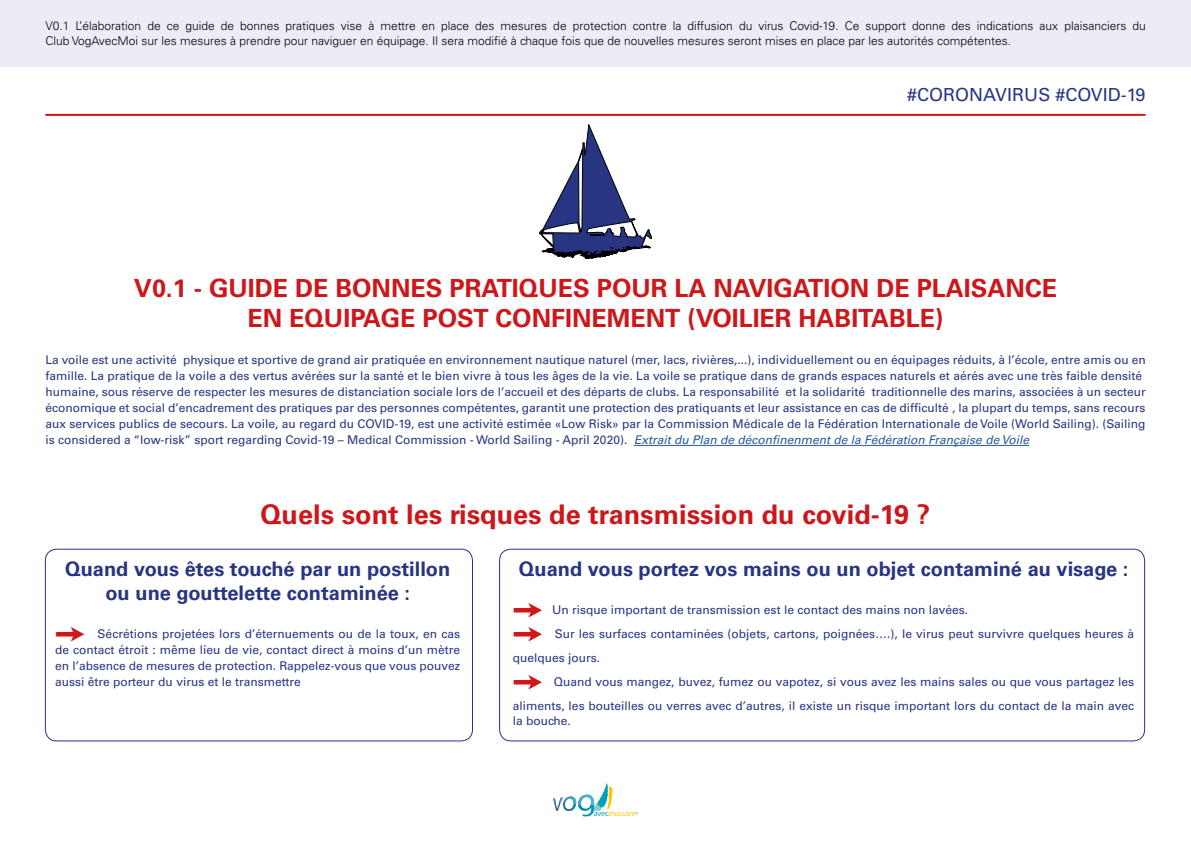
<style>
.page{position:relative;width:1191px;height:851px;background:#fff}
.page>*{position:absolute;margin:0;border:0;box-sizing:border-box;transform-origin:0 0}
.t1{font:32px "Monotype Sorts";color:#cd171a}
.t2{font:700 27px "Univers";color:#cd171a}
.t3{font:700 25px/30px "Univers";color:#cd171a;text-align:center}
.t4{font:700 20px/24px "Univers";color:#283583;text-align:center}
.t5{font:18px "Univers";color:#283583}
.t6{font:12px/16px "Univers";color:#283583;text-align:justify}
.t7{font:300 12px/14.4px "Univers";color:#000}
.s1{font-style:italic;color:#275b9b}
</style>
<div class="page">
<svg style="left:553px;top:783px;width:84px;height:34px"></svg>
<hr style="left:634px;top:445px;width:395px;height:1px;background:#275b9b">
<hr style="left:45px;top:114px;width:1100px;height:2px;background:#cd171a">
<div style="left:45px;top:548px;width:428px;height:193px;border:1px solid #283583;border-radius:11px"></div>
<div style="left:499px;top:548px;width:646px;height:193px;border:1px solid #283583;border-radius:11px"></div>
<svg style="left:539px;top:124px;width:113px;height:135px"></svg>
<div style="left:0;top:0;width:1191px;height:67px;background:#edecf6"></div>
<p class="t7" style="left:45px;top:19px;width:1101px">V0.1 L’élaboration de ce guide de bonnes pratiques vise à mettre en place des mesures de protection contre la diffusion du virus Covid-19. Ce support donne des indications aux plaisanciers du<br>Club VogAvecMoi sur les mesures à prendre pour naviguer en équipage. Il sera modifié à chaque fois que de nouvelles mesures seront mises en place par les autorités compétentes.</p>
<h3 class="t5" style="left:907px;top:83px;width:240px">#CORONAVIRUS #COVID-19</h3>
<h3 class="t3" style="left:134px;top:273px;width:924px">V0.1 - GUIDE DE BONNES PRATIQUES POUR LA NAVIGATION DE PLAISANCE<br>EN EQUIPAGE POST CONFINEMENT (VOILIER HABITABLE)</h3>
<p class="t6" style="left:45px;top:352px;width:1101px">La voile est une activité́ physique et sportive de grand air pratiquée en environnement nautique naturel (mer, lacs, rivières,...), individuellement ou en équipages réduits, à l’école, entre amis ou en famille. La pratique de la voile a des vertus avérées sur la santé et le bien vivre à tous les âges de la vie. La voile se pratique dans de grands espaces naturels et aérés avec une très faible densité́ humaine, sous réserve de respecter les mesures de distanciation sociale lors de l’accueil et des départs de clubs. La responsabilité́ et la solidarité́ traditionnelle des marins, associées à un secteur économique et social d’encadrement des pratiques par des personnes compétentes, garantit une protection des pratiquants et leur assistance en cas de difficulté́, la plupart du temps, sans recours aux services publics de secours. La voile, au regard du COVID-19, est une activité estimée «Low Risk» par la Commission Médicale de la Fédération Internationale de Voile (World Sailing). (Sailing is considered a “low-risk” sport regarding Covid-19 – Medical Commission - World Sailing - April 2020). <span class="s1">Extrait du Plan de déconfinenment de la Fédération Française de Voile</span></p>
<h2 class="t2" style="left:261px;top:498px;width:671px">Quels sont les risques de transmission du covid-19 ?</h2>
<h3 class="t4" style="left:65px;top:557px;width:387px">Quand vous êtes touché par un postillon ou une gouttelette contaminée :</h3>
<h1 class="t1" style="left:55px;top:618px;width:31px">Ù</h1>
<p class="t6" style="left:55px;top:626px;width:406px;text-indent:42px">Sécrétions projetées lors d’éternuements ou de la toux, en cas de contact étroit : même lieu de vie, contact direct à moins d’un mètre en l’absence de mesures de protection. Rappelez-vous que vous pouvez aussi être porteur du virus et le transmettre</p>
<h3 class="t4" style="left:519px;top:557px;width:611px">Quand vous portez vos mains ou un objet contaminé au visage :</h3>
<h1 class="t1" style="left:513px;top:594px;width:31px">Ù</h1>
<p class="t6" style="left:552px;top:602px;width:417px">Un risque important de transmission est le contact des mains non lavées.</p>
<h1 class="t1" style="left:513px;top:618px;width:31px">Ù</h1>
<p class="t6" style="left:513px;top:622px;width:623px;line-height:24px;text-indent:42px">Sur les surfaces contaminées (objets, cartons, poignées….), le virus peut survivre quelques heures à quelques jours.</p>
<h1 class="t1" style="left:513px;top:666px;width:31px">Ù</h1>
<p class="t6" style="left:512px;top:670px;width:623px;line-height:24px;text-align:right">Quand vous mangez, buvez, fumez ou vapotez, si vous avez les mains sales ou que vous partagez les aliments, les bouteilles ou verres avec d’autres, il existe un risque important lors du contact de la main avec</p>
<p class="t6" style="left:512px;top:712px;width:60px">la bouche.</p>
</div>
